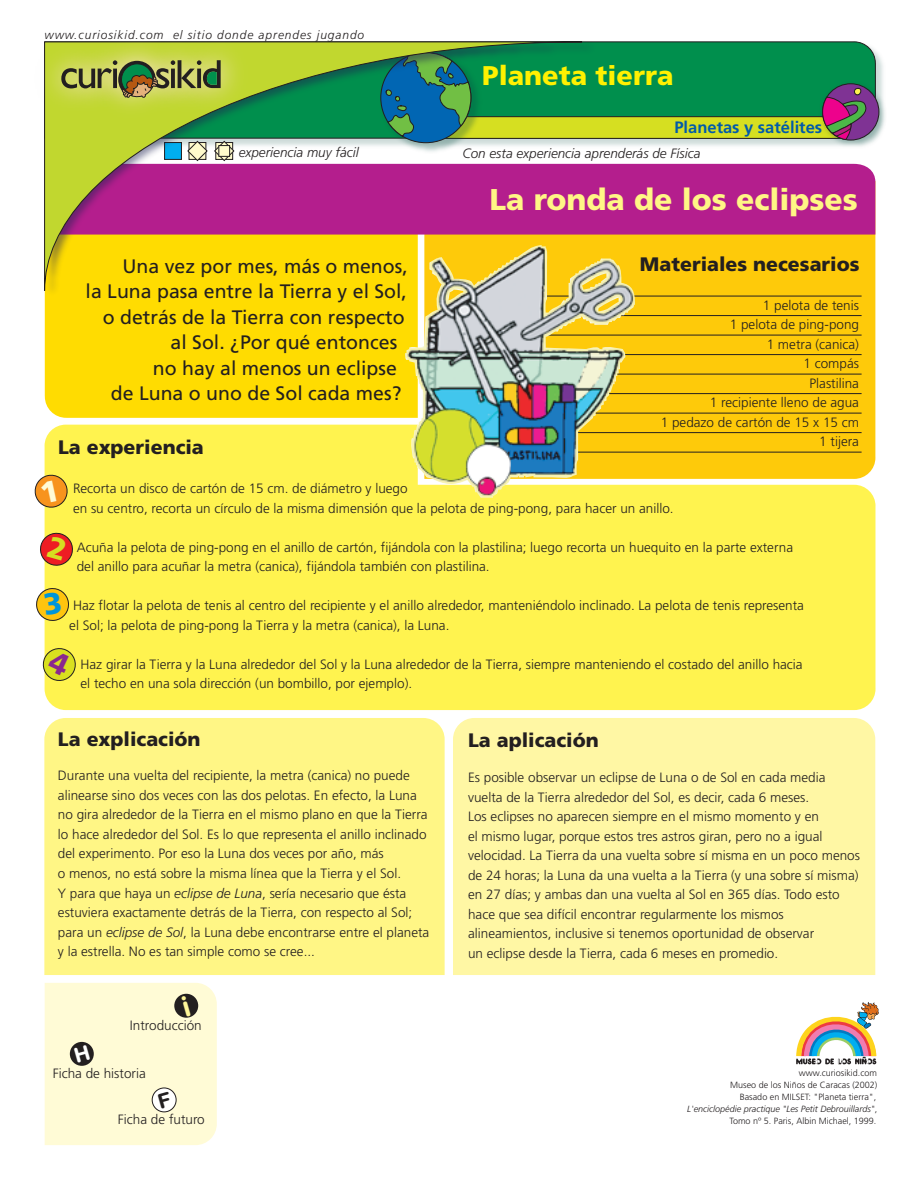
<style>
.page{position:relative;width:915px;height:1191px;background:#fff}
.page>*{position:absolute;margin:0;border:0;box-sizing:border-box;transform-origin:0 0}
.t1{font:900 30px "Frutiger";color:#fff685}
.t2{font:900 27px "Frutiger";color:#fff101}
.t3{font:19.5px "Frutiger";color:#231f20}
.t4{font:900 19.5px "Frutiger";color:#231f20}
.t5{font:700 16.5px "Frutiger";color:#015aaa}
.t6{font:300 13.5px/19.5px "Frutiger";color:#231f20}
.t7{font:italic 300 13.5px "Frutiger";color:#231f20}
.t8{font:italic 300 12px "Frutiger";letter-spacing:.075em;color:#231f20}
.t9{font:300 9px/12px "Frutiger";color:#231f20;text-align:right}
.s1{font-style:italic}
</style>
<div class="page">
<div style="left:453px;top:718px;width:422px;height:257px;background:#fff7a4"></div>
<div style="left:44px;top:718px;width:400px;height:257px;background:#fff685"></div>
<div style="left:45px;top:424px;width:830px;height:286px;background:#fff34f"></div>
<svg style="left:424px;top:234px;width:451px;height:245px;background:#f6c612"></svg>
<div style="left:45px;top:296px;width:372px;height:122px;background:#ffdc01"></div>
<div style="left:596px;top:164px;width:279px;height:70px;background:#b41e8d"></div>
<img style="left:596px;top:51px;width:287px;height:95px">
<svg style="left:596px;top:41px;width:279px;height:11px;background:#118a52"></svg>
<svg style="left:635px;top:296px;width:226px;height:1px"></svg>
<svg style="left:635px;top:315px;width:226px;height:1px"></svg>
<svg style="left:635px;top:335px;width:226px;height:1px"></svg>
<svg style="left:635px;top:354px;width:226px;height:1px"></svg>
<svg style="left:635px;top:374px;width:226px;height:1px"></svg>
<svg style="left:635px;top:393px;width:226px;height:1px"></svg>
<svg style="left:635px;top:413px;width:226px;height:1px"></svg>
<svg style="left:635px;top:432px;width:226px;height:1px"></svg>
<svg style="left:635px;top:452px;width:226px;height:1px"></svg>
<svg style="left:796px;top:1002px;width:82px;height:62px"></svg>
<img style="left:818px;top:81px;width:67px;height:66px">
<img style="left:44px;top:41px;width:552px;height:255px">
<svg style="left:44px;top:41px;width:538px;height:250px;background:#be8661"></svg>
<img style="left:44px;top:41px;width:10px;height:104px">
<img style="left:54px;top:41px;width:5px;height:104px">
<img style="left:214px;top:41px;width:65px;height:104px">
<img style="left:59px;top:41px;width:155px;height:111px">
<svg style="left:61px;top:60px;width:159px;height:38px;background:#919a4a"></svg>
<svg style="left:384px;top:52px;width:491px;height:88px;background:#369250"></svg>
<img style="left:448px;top:258px;width:187px;height:221px">
<svg style="left:34px;top:473px;width:35px;height:36px"></svg>
<svg style="left:40px;top:531px;width:34px;height:36px"></svg>
<svg style="left:36px;top:587px;width:33px;height:35px"></svg>
<svg style="left:42px;top:646px;width:35px;height:36px"></svg>
<div style="left:45px;top:983px;width:172px;height:162px;background:#fffbd6"></div>
<p class="t8" style="left:44px;top:28px;width:321px">www.curiosikid.com el sitio donde aprendes jugando</p>
<p class="t7" style="left:239px;top:144px;width:121px">experiencia muy fácil</p>
<h2 class="t2" style="left:482px;top:59px;width:193px">Planeta tierra</h2>
<p class="t5" style="left:674px;top:118px;width:149px">Planetas y satélites</p>
<p class="t7" style="left:462px;top:146px;width:239px">Con esta experiencia aprenderás de Física</p>
<h1 class="t1" style="left:489px;top:182px;width:370px">La ronda de los eclipses</h1>
<h3 class="t3" style="left:122px;top:254px;width:286px">Una vez por mes, más o menos,</h3>
<h3 class="t4" style="left:639px;top:252px;width:221px">Materiales necesarios</h3>
<h3 class="t3" style="left:86px;top:280px;width:323px">la Luna pasa entre la Tierra y el Sol,</h3>
<h3 class="t3" style="left:103px;top:305px;width:303px">o detrás de la Tierra con respecto</h3>
<h3 class="t3" style="left:170px;top:331px;width:228px">al Sol. ¿Por qué entonces</h3>
<h3 class="t3" style="left:153px;top:356px;width:245px">no hay al menos un eclipse</h3>
<h3 class="t3" style="left:111px;top:382px;width:292px">de Luna o uno de Sol cada mes?</h3>
<p class="t6" style="left:660px;top:295px;width:200px;text-align:right">1 pelota de tenis<br>1 pelota de ping-pong<br>1 metra (canica)<br>1 compás<br>Plastilina<br>1 recipiente lleno de agua<br>1 pedazo de cartón de 15 x 15 cm<br>1 tijera</p>
<h3 class="t4" style="left:58px;top:435px;width:147px">La experiencia</h3>
<p class="t6" style="left:73px;top:479px;width:602px">Recorta un disco de cartón de 15 cm. de diámetro y luego<br>en su centro, recorta un círculo de la misma dimensión que la pelota de ping-pong, para hacer un anillo.</p>
<p class="t6" style="left:77px;top:537px;width:717px">Acuña la pelota de ping-pong en el anillo de cartón, fijándola con la plastilina; luego recorta un huequito en la parte externa del anillo para acuñar la metra (canica), fijándola también con plastilina.</p>
<p class="t6" style="left:69px;top:596px;width:736px">Haz flotar la pelota de tenis al centro del recipiente y el anillo alrededor, manteniéndolo inclinado. La pelota de tenis representa el Sol; la pelota de ping-pong la Tierra y la metra (canica), la Luna.</p>
<p class="t6" style="left:80px;top:654px;width:723px">Haz girar la Tierra y la Luna alrededor del Sol y la Luna alrededor de la Tierra, siempre manteniendo el costado del anillo hacia el techo en una sola dirección (un bombillo, por ejemplo).</p>
<h3 class="t4" style="left:58px;top:727px;width:144px">La explicación</h3>
<p class="t6" style="left:58px;top:766px;width:373px">Durante una vuelta del recipiente, la metra (canica) no puede alinearse sino dos veces con las dos pelotas. En efecto, la Luna no gira alrededor de la Tierra en el mismo plano en que la Tierra lo hace alrededor del Sol. Es lo que representa el anillo inclinado del experimento. Por eso la Luna dos veces por año, más<br>o menos, no está sobre la misma línea que la Tierra y el Sol.<br>Y para que haya un <span class="s1">eclipse de Luna</span>, sería necesario que ésta estuviera exactamente detrás de la Tierra, con respecto al Sol; para un <span class="s1">eclipse de Sol</span>, la Luna debe encontrarse entre el planeta y la estrella. No es tan simple como se cree...</p>
<p class="t6" style="left:130px;top:1015px;width:73px">Introducción</p>
<p class="t6" style="left:53px;top:1063px;width:95px">Ficha de historia</p>
<p class="t6" style="left:118px;top:1109px;width:88px">Ficha de futuro</p>
<h3 class="t4" style="left:468px;top:729px;width:132px">La aplicación</h3>
<p class="t6" style="left:468px;top:767px;width:393px">Es posible observar un eclipse de Luna o de Sol en cada media vuelta de la Tierra alrededor del Sol, es decir, cada 6 meses.<br>Los eclipses no aparecen siempre en el mismo momento y en<br>el mismo lugar, porque estos tres astros giran, pero no a igual velocidad. La Tierra da una vuelta sobre sí misma en un poco menos de 24 horas; la Luna da una vuelta a la Tierra (y una sobre sí misma) en 27 días; y ambas dan una vuelta al Sol en 365 días. Todo esto hace que sea difícil encontrar regularmente los mismos alineamientos, inclusive si tenemos oportunidad de observar<br>un eclipse desde la Tierra, cada 6 meses en promedio.</p>
<p class="t9" style="left:687px;top:1066px;width:191px">www.curiosikid.com<br>Museo de los Niños de Caracas (2002)<br>Basado en MILSET: "Planeta tierra", <span class="s1">L'enciclopédie practique "Les Petit Debrouillards"</span>, Tomo nº 5. Paris, Albin Michael, 1999.</p>
</div>
